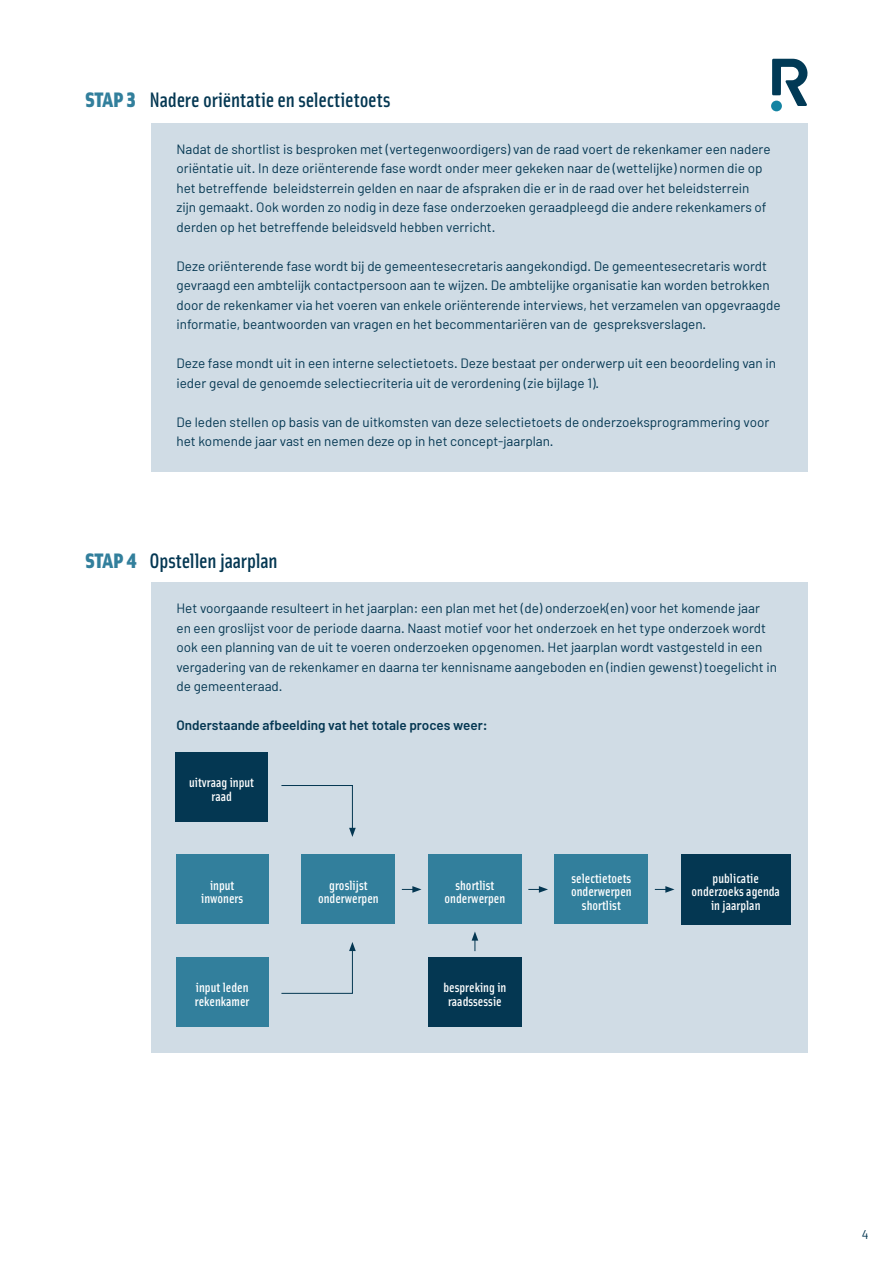
<style>
.page{position:relative;width:893px;height:1263px;background:#fff}
.page>*{position:absolute;margin:0;border:0;box-sizing:border-box;transform-origin:0 0}
.t1{font:500 21px "Solex OT";letter-spacing:-.01em;color:#043752}
.t2{font:13.5px/19.5px "Barlow";color:#043752}
.t3{font:500 13.5px/13.5px "Solex OT";color:#fff;text-align:center}
.t4{font:600 13.5px "Barlow";color:#043752}
.t5{font:12.75px "Barlow";color:#043752}
.s1{font-weight:900;color:#327f9c}
</style>
<div class="page">
<div style="left:151px;top:583px;width:657px;height:470px;background:#d0dce5"></div>
<div style="left:151px;top:123px;width:657px;height:349px;background:#d0dce5"></div>
<div style="left:176px;top:855px;width:93px;height:69px;background:#327f9c"></div>
<div style="left:176px;top:957px;width:93px;height:69px;background:#327f9c"></div>
<div style="left:302px;top:855px;width:93px;height:69px;background:#327f9c"></div>
<div style="left:428px;top:855px;width:94px;height:69px;background:#327f9c"></div>
<div style="left:555px;top:855px;width:93px;height:69px;background:#327f9c"></div>
<div style="left:681px;top:854px;width:109px;height:71px;background:#043752"></div>
<div style="left:428px;top:957px;width:94px;height:69px;background:#043752"></div>
<div style="left:175px;top:752px;width:93px;height:69px;background:#043752"></div>
<svg style="left:281px;top:785px;width:75px;height:52px"></svg>
<svg style="left:281px;top:942px;width:75px;height:52px"></svg>
<svg style="left:402px;top:886px;width:19px;height:7px"></svg>
<svg style="left:528px;top:886px;width:20px;height:7px"></svg>
<svg style="left:655px;top:886px;width:19px;height:7px"></svg>
<svg style="left:472px;top:931px;width:6px;height:20px"></svg>
<svg style="left:772px;top:59px;width:36px;height:47px"></svg>
<div style="left:771px;top:101px;width:11px;height:10px;background:#1383a2;border-radius:50%"></div>
<h1 class="t1" style="left:85px;top:86px;width:307px"><span class="s1">STAP 3</span> Nadere oriëntatie en selectietoets</h1>
<p class="t2" style="left:176px;top:139px;width:596px">Nadat de shortlist is besproken met (vertegenwoordigers) van de raad voert de rekenkamer een nadere oriëntatie uit. In deze oriënterende fase wordt onder meer gekeken naar de (wettelijke) normen die op het betreffende beleidsterrein gelden en naar de afspraken die er in de raad over het beleidsterrein zijn gemaakt. Ook worden zo nodig in deze fase onderzoeken geraadpleegd die andere rekenkamers of derden op het betreffende beleidsveld hebben verricht.</p>
<p class="t2" style="left:176px;top:256px;width:606px">Deze oriënterende fase wordt bij de gemeentesecretaris aangekondigd. De gemeentesecretaris wordt gevraagd een ambtelijk contactpersoon aan te wijzen. De ambtelijke organisatie kan worden betrokken door de rekenkamer via het voeren van enkele oriënterende interviews, het verzamelen van opgevraagde informatie, beantwoorden van vragen en het becommentariëren van de gespreksverslagen.</p>
<p class="t2" style="left:176px;top:353px;width:601px">Deze fase mondt uit in een interne selectietoets. Deze bestaat per onderwerp uit een beoordeling van in ieder geval de genoemde selectiecriteria uit de verordening (zie bijlage 1).</p>
<p class="t2" style="left:176px;top:412px;width:594px">De leden stellen op basis van de uitkomsten van deze selectietoets de onderzoeksprogrammering voor het komende jaar vast en nemen deze op in het concept-jaarplan.</p>
<h1 class="t1" style="left:85px;top:547px;width:194px"><span class="s1">STAP 4</span> Opstellen jaarplan</h1>
<p class="t2" style="left:176px;top:598px;width:602px">Het voorgaande resulteert in het jaarplan: een plan met het (de) onderzoek(en) voor het komende jaar en een groslijst voor de periode daarna. Naast motief voor het onderzoek en het type onderzoek wordt ook een planning van de uit te voeren onderzoeken opgenomen. Het jaarplan wordt vastgesteld in een vergadering van de rekenkamer en daarna ter kennisname aangeboden en (indien gewenst) toegelicht in de gemeenteraad.</p>
<p class="t4" style="left:176px;top:717px;width:313px">Onderstaande afbeelding vat het totale proces weer:</p>
<p class="t3" style="left:189px;top:775px;width:66px">uitvraag input raad</p>
<p class="t3" style="left:201px;top:878px;width:44px">input inwoners</p>
<p class="t3" style="left:195px;top:980px;width:56px;text-align:left">input leden rekenkamer</p>
<p class="t3" style="left:318px;top:878px;width:62px">groslijst onderwerpen</p>
<p class="t3" style="left:445px;top:878px;width:62px">shortlist onderwerpen</p>
<p class="t3" style="left:571px;top:871px;width:62px">selectietoets onderwerpen shortlist</p>
<p class="t3" style="left:692px;top:871px;width:90px">publicatie onderzoeks agenda in jaarplan</p>
<p class="t3" style="left:443px;top:980px;width:65px">bespreking in raadssessie</p>
<p class="t5" style="left:862px;top:1226px;width:8px">4</p>
</div>
